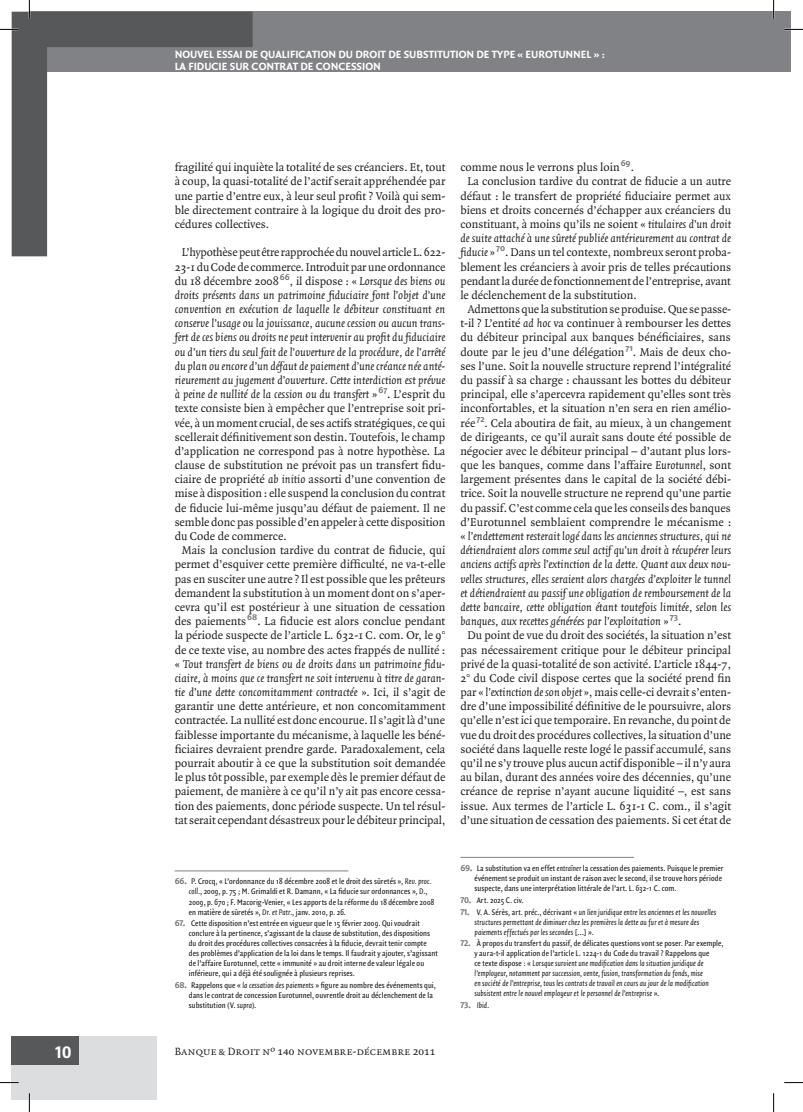
<style>
.page{position:relative;width:803px;height:1112px;background:#fff}
.page>*{position:absolute;margin:0;border:0;box-sizing:border-box;transform-origin:0 0}
.t1{font:17.5px "Fago No Bold Lf Caps";color:#fff}
._5-TEXTE-COURANT{font:12.12px/14.1px "Quadraat";color:#231f20;text-align:justify}
._9-NOTES_DE_BAS_DE_P{font:12.12px "Quadraat";color:#231f20}
.t2{font:700 11.25px/12.5px "Quadraat Sans";color:#fff}
.t3{font:11.25px "Quadraat Small Caps";color:#231f20}
._9-NOTES_DE_BAS_DE_P-2{font:8.75px/10px "Quadraat Sans Con";letter-spacing:.01em;color:#231f20}
._9-NOTES_DE_BAS_DE_P-3{font:italic 8.75px/10px "Quadraat Sans Con";letter-spacing:.01em;color:#231f20}
.s1{font-style:italic}
.s2{font-family:"Fago No Bold Lf";color:#76787b}
.s3{font-family:"Fago No Bold Lf";font-style:normal;color:#76787b}
.s4{font-style:normal}
</style>
<div class="page">
<div style="left:12px;top:1036px;width:145px;height:63px;background:#dcdddf"></div>
<div style="left:12px;top:1036px;width:67px;height:28px;background:#57585a"></div>
<div style="left:29px;top:12px;width:744px;height:60px;background:#808285"></div>
<svg style="left:12px;top:12px;width:241px;height:244px"></svg>
<div style="left:773px;top:12px;width:18px;height:60px;background:#808285"></div>
<hr style="left:175px;top:870px;width:173px;height:1px;background:#808285">
<hr style="left:460px;top:856px;width:174px;height:1px;background:#808285">
<svg style="left:0;top:29px;width:19px;height:1px"></svg>
<svg style="left:784px;top:29px;width:19px;height:1px"></svg>
<svg style="left:0;top:1081px;width:19px;height:2px"></svg>
<svg style="left:784px;top:1082px;width:19px;height:1px"></svg>
<svg style="left:29px;top:0;width:1px;height:19px"></svg>
<svg style="left:29px;top:1093px;width:1px;height:18px"></svg>
<svg style="left:773px;top:0;width:1px;height:19px"></svg>
<svg style="left:773px;top:1093px;width:1px;height:18px"></svg>
<p class="t2" style="left:175px;top:48px;width:432px">NOUVEL ESSAI DE QUALIFICATION DU DROIT DE SUBSTITUTION DE TYPE « EUROTUNN EL » :<br>LA FIDUCIE SUR CONTRAT DE CONCESSION</p>
<p class="_5-TEXTE-COURANT" style="left:175px;top:161px;width:272px">fragilité qui inquiète la totalité de ses créanciers. Et, tout à coup, la quasi-totalité de l’actif serait appréhendée par une partie d’entre eux, à leur seul profit ? Voilà qui sem&shy;ble directement contraire à la logique du droit des pro&shy;cédures collectives.</p>
<p class="_5-TEXTE-COURANT" style="left:175px;top:246px;width:272px;text-indent:7px">L’hypothèse peut être rapprochée du nouvel article L.622- 23-1 du Code de commerce. Introduit par une ordonnance du 18 décembre 2008<sup>66</sup>, il dispose : « <span class="s1">Lorsque des biens ou droits présents dans un patrimoine fiduciaire font l’objet d’une convention en exécution de laquelle le débiteur constituant en conserve l’usage ou la jouissance, aucune cession ou aucun trans&shy;fert de ces biens ou droits ne peut intervenir au profit du fiduciaire ou d’un tiers du seul fait de l’ouverture de la procédure, de l’arrêté du plan ou encore d’un défaut de paiement d’une créance née anté&shy;rieurement au jugement d’ouverture. Cette interdiction est prévue à peine de nullité de la cession ou du transfert</span> »<sup>67</sup>. L’esprit du texte consiste bien à empêcher que l’entreprise soit pri&shy;vée, à un moment crucial, de ses actifs stratégiques, ce qui scellerait définitivement son destin. Toutefois, le champ d’application ne correspond pas à notre hypothèse. La clause de substitution ne prévoit pas un transfert fidu&shy;ciaire de propriété <span class="s1">ab initio</span> assorti d’une convention de mise à disposition : elle suspend la conclusion du contrat de fiducie lui-même jusqu’au défaut de paiement. Il ne semble donc pas possible d’en appeler à cette disposition du Code de commerce.</p>
<p class="_5-TEXTE-COURANT" style="left:175px;top:543px;width:272px;text-align:center">Mais la conclusion tardive du contrat de fiducie, qui permet d’esquiver cette première difficulté, ne va-t-elle pas en susciter une autre ? Il est possible que les prêteurs demandent la substitution à un moment dont on s’aper&shy;cevra qu’il est postérieur à une situation de cessation des paiements<sup>68</sup>. La fiducie est alors conclue pendant la période suspecte de l’article L. 632-1 C. com. Or, le 9° de ce texte vise, au nombre des actes frappés de nullité : « <span class="s1">Tout transfert de biens ou de droits dans un patrimoine fidu&shy;ciaire, à moins que ce transfert ne soit intervenu à titre de garan&shy;tie d’une dette concomitamment contractée</span> ». Ici, il s’agit de garantir une dette antérieure, et non concomitamment contractée. La nullité est donc encourue. Il s’agit là d’une faiblesse importante du mécanisme, à laquelle les béné&shy;ficiaires devraient prendre garde. Paradoxalement, cela pourrait aboutir à ce que la substitution soit demandée le plus tôt possible, par exemple dès le premier défaut de paiement, de manière à ce qu’il n’y ait pas encore cessa&shy;tion des paiements, donc période suspecte. Un tel résul&shy;tat serait cependant désastreux pour le débiteur principal,</p>
<p class="_9-NOTES_DE_BAS_DE_P-2" style="left:189px;top:876px;width:247px;text-indent:-14px"><span class="s2">66.</span> P. Crocq, « L’ordonnance du 18 décembre 2008 et le droit des sûretés », <span class="s1">Rev. proc. coll</span>., 2009, p. 75 ; M. Grimaldi et R. Damann, « La fiducie sur ordonnances », <span class="s1">D</span>., 2009, p. 670 ; F. Macorig-Venier, « Les apports de la réforme du 18 décembre 2008 en matière de sûretés », <span class="s1">Dr. et Patr</span>., janv. 2010, p. 26.</p>
<p class="_9-NOTES_DE_BAS_DE_P-2" style="left:189px;top:918px;width:250px;text-indent:-14px"><span class="s2">67.</span> Cette disposition n’est entrée en vigueur que le 15 février 2009. Qui voudrait conclure à la pertinence, s’agissant de la clause de substitution, des dispositions du droit des procédures collectives consacrées à la fiducie, devrait tenir compte des problèmes d’application de la loi dans le temps. Il faudrait y ajouter, s’agissant de l’affaire Eurotunnel, cette « immunité » au droit interne de valeur légale ou inférieure, qui a déjà été soulignée à plusieurs reprises.</p>
<p class="_9-NOTES_DE_BAS_DE_P-2" style="left:189px;top:980px;width:248px;text-indent:-14px"><span class="s2">68.</span> Rappelons que « <span class="s1">la cessation des paiements</span> » figure au nombre des événements qui, dans le contrat de concession Eurotunnel, ouvrentle droit au déclenchement de la substitution (V. <span class="s1">supra</span>).</p>
<p class="_9-NOTES_DE_BAS_DE_P" style="left:460px;top:161px;width:175px">comme nous le verrons plus loin<sup>69</sup>.</p>
<p class="_5-TEXTE-COURANT" style="left:460px;top:175px;width:272px;text-indent:7px">La conclusion tardive du contrat de fiducie a un autre défaut : le transfert de propriété fiduciaire permet aux biens et droits concernés d’échapper aux créanciers du constituant, à moins qu’ils ne soient « <span class="s1">titulaires d’un droit de suite attaché à une sûreté publiée antérieurement au contrat de fiducie</span> » <sup>70</sup>. Dans un tel contexte, nombreux seront proba&shy;blement les créanciers à avoir pris de telles précautions pendant la durée de fonctionnement de l’entreprise, avant le déclenchement de la substitution.</p>
<p class="_5-TEXTE-COURANT" style="left:460px;top:302px;width:272px;text-indent:7px">Admettons que la substitution se produise. Que se passe&shy;t-il ? L’entité <span class="s1">ad hoc</span> va continuer à rembourser les dettes du débiteur principal aux banques bénéficiaires, sans doute par le jeu d’une délégation<sup>71</sup>. Mais de deux cho&shy;ses l’une. Soit la nouvelle structure reprend l’intégralité du passif à sa charge : chaussant les bottes du débiteur principal, elle s’apercevra rapidement qu’elles sont très inconfortables, et la situation n’en sera en rien amélio&shy;rée <sup>72</sup>. Cela aboutira de fait, au mieux, à un changement de dirigeants, ce qu’il aurait sans doute été possible de négocier avec le débiteur principal – d’autant plus lors&shy;que les banques, comme dans l’affaire <span class="s1">Eurotunnel</span>, sont largement présentes dans le capital de la société débi&shy;trice. Soit la nouvelle structure ne reprend qu’une partie du passif. C’est comme cela que les conseils des banques d’Eurotunnel semblaient comprendre le mécanisme : « <span class="s1">l’endettement resterait logé dans les anciennes structures, qui ne détiendraient alors comme seul actif qu’un droit à récupérer leurs anciens actifs après l’extinction de la dette. Quant aux deux nou&shy;velles structures, elles seraient alors chargées d’exploiter le tunnel et détiendraient au passif une obligation de remboursement de la dette bancaire, cette obligation étant toutefois limitée, selon les banques, aux recettes générées par l’exploitation</span> » <sup>73</sup>.</p>
<p class="_5-TEXTE-COURANT" style="left:460px;top:628px;width:272px;text-align:center">Du point de vue du droit des sociétés, la situation n’est pas nécessairement critique pour le débiteur principal privé de la quasi-totalité de son activité. L’article 1844-7, 2° du Code civil dispose certes que la société prend fin par « <span class="s1">l’extinction de son objet</span> », mais celle-ci devrait s’enten&shy;dre d’une impossibilité définitive de le poursuivre, alors qu’elle n’est ici que temporaire. En revanche, du point de vue du droit des procédures collectives, la situation d’une société dans laquelle reste logé le passif accumulé, sans qu’il ne s’y trouve plus aucun actif disponible – il n’y aura au bilan, durant des années voire des décennies, qu’une créance de reprise n’ayant aucune liquidité –, est sans issue. Aux termes de l’article L. 631-1 C. com., il s’agit d’une situation de cessation des paiements. Si cet état de</p>
<p class="_9-NOTES_DE_BAS_DE_P-2" style="left:474px;top:863px;width:250px;text-indent:-14px"><span class="s2">69.</span> La substitution va en effet <span class="s1">entraîner</span> la cessation des paiements. Puisque le premier événement se produit un instant de raison avec le second, il se trouve hors période suspecte, dans une interprétation littérale de l’art. L. 632-1 C. com.</p>
<p class="_9-NOTES_DE_BAS_DE_P-2" style="left:460px;top:894px;width:65px"><span class="s2">70.</span> Art. 2025 C. civ.</p>
<p class="_9-NOTES_DE_BAS_DE_P-3" style="left:474px;top:906px;width:243px;text-indent:-14px"><span class="s3">71.</span> <span class="s4">V. A. Sérès, art. préc., décrivant «</span> un lien juridique entre les anciennes et les nouvelles structures permettant de diminuer chez les premières la dette au fur et à mesure des paiements effectués par les secondes <span class="s4">[…] ».</span></p>
<p class="_9-NOTES_DE_BAS_DE_P-3" style="left:474px;top:938px;width:250px;text-indent:-14px"><span class="s3">72.</span> <span class="s4">À propos du transfert du passif, de délicates questions vont se poser. Par exemple, y aura-t-il application de l’article L. 1224-1 du Code du travail ? Rappelons que<br>ce texte dispose : «</span> Lorsque survient une modification dans la situation juridique de l’employeur, notamment par succession, vente, fusion, transformation du fonds, mise<br>en société de l’entreprise, tous les contrats de travail en cours au jour de la modification subsistent entre le nouvel employeur et le personnel de l’entreprise <span class="s4">».</span></p>
<p class="_9-NOTES_DE_BAS_DE_P-3" style="left:460px;top:1000px;width:30px"><span class="s3">73.</span> Ibid<span class="s4">.</span></p>
<h1 class="t1" style="left:56px;top:1040px;width:18px">10</h1>
<p class="t3" style="left:175px;top:1045px;width:262px">Banque &amp; Droit nº 140 novembre-décembre 2011</p>
</div>
